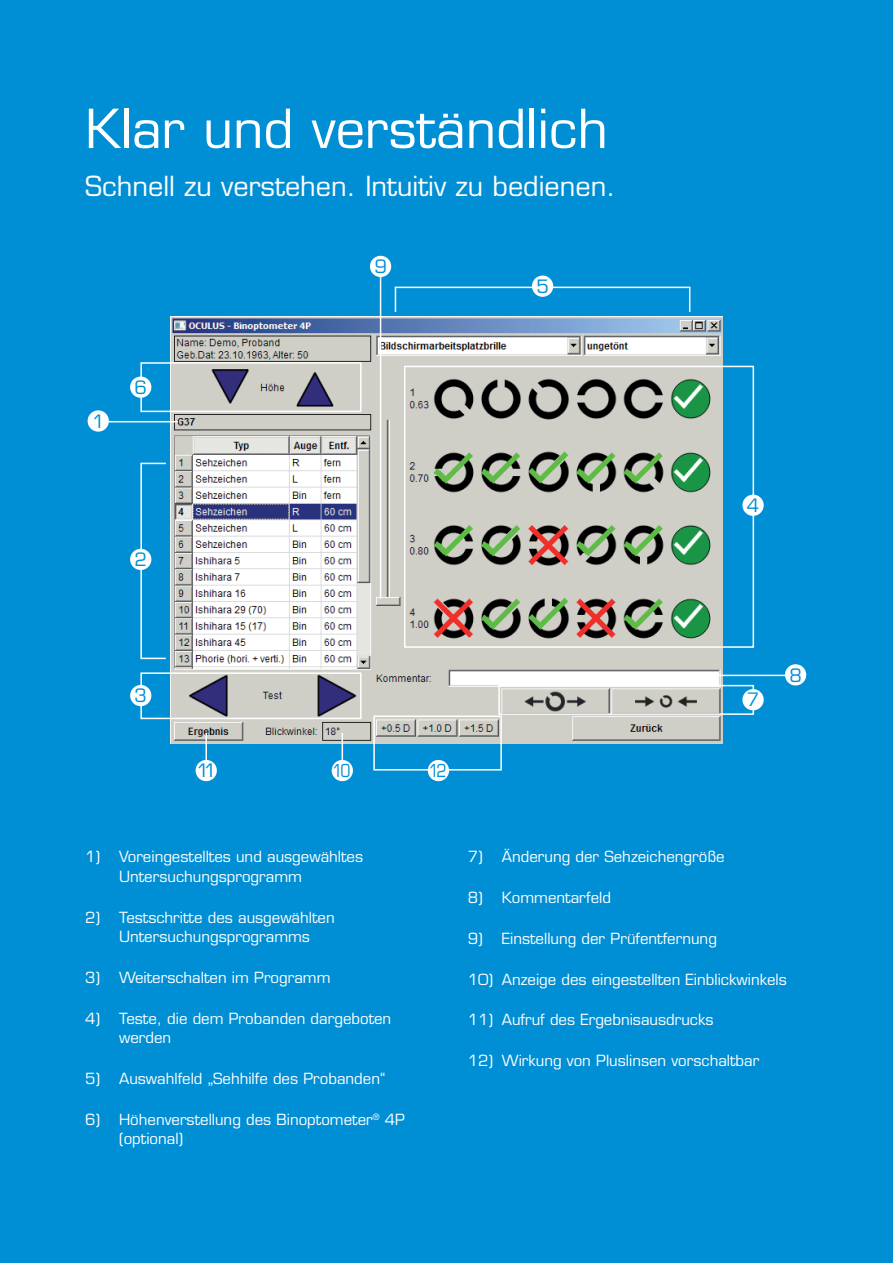
<style>
.page{position:relative;width:893px;height:1263px;background:#008fd5}
.page>*{position:absolute;margin:0;border:0;box-sizing:border-box;transform-origin:0 0}
.t1{font:52.5px "Eurostile";color:#fff}
.t2{font:27px "Eurostile";color:#fff}
.t3{font:18px "Eurostile";color:#008fd5}
.t4{font:condensed 18px "Eurostile";color:#008fd5}
.t5{font:15px/19.5px "Eurostile";color:#fff}
</style>
<div class="page">
<img style="left:170px;top:316px;width:553px;height:427px">
<div style="left:140px;top:362px;width:222px;height:50px;border:2px solid #fff"></div>
<div style="left:130px;top:376px;width:21px;height:22px;background:#fff;border-radius:50%"></div>
<hr style="left:102px;top:421px;width:76px;height:1px;background:#fff">
<div style="left:88px;top:410px;width:21px;height:22px;background:#fff;border-radius:50%"></div>
<div style="left:373px;top:715px;width:129px;height:55px;border:2px solid #fff"></div>
<div style="left:140px;top:463px;width:27px;height:196px;border:2px solid #fff"></div>
<div style="left:130px;top:549px;width:21px;height:21px;background:#fff;border-radius:50%"></div>
<div style="left:404px;top:366px;width:350px;height:282px;border:2px solid #fff"></div>
<div style="left:742px;top:495px;width:22px;height:21px;background:#fff;border-radius:50%"></div>
<hr style="left:380px;top:276px;width:1px;height:323px;background:#fff">
<div style="left:370px;top:256px;width:21px;height:21px;background:#fff;border-radius:50%"></div>
<hr style="left:668px;top:675px;width:120px;height:1px;background:#fff">
<div style="left:785px;top:664px;width:21px;height:21px;background:#fff;border-radius:50%"></div>
<div style="left:498px;top:685px;width:256px;height:30px;border:2px solid #fff"></div>
<div style="left:742px;top:689px;width:22px;height:21px;background:#fff;border-radius:50%"></div>
<hr style="left:205px;top:733px;width:2px;height:29px;background:#fff">
<div style="left:196px;top:760px;width:21px;height:21px;background:#fff;border-radius:50%"></div>
<div style="left:332px;top:760px;width:21px;height:21px;background:#fff;border-radius:50%"></div>
<svg style="left:342px;top:733px;width:1px;height:27px"></svg>
<div style="left:428px;top:760px;width:21px;height:21px;background:#fff;border-radius:50%"></div>
<div style="left:395px;top:287px;width:295px;height:26px;border:2px solid #fff"></div>
<div style="left:532px;top:276px;width:21px;height:21px;background:#fff;border-radius:50%"></div>
<div style="left:140px;top:672px;width:222px;height:47px;border:2px solid #fff"></div>
<div style="left:130px;top:685px;width:21px;height:21px;background:#fff;border-radius:50%"></div>
<h1 class="t1" style="left:85px;top:97px;width:524px">Klar und verständlich</h1>
<h2 class="t2" style="left:85px;top:170px;width:532px">Schnell zu verstehen. Intuitiv zu bedienen.</h2>
<p class="t3" style="left:92px;top:410px;width:14px">1</p>
<p class="t3" style="left:135px;top:376px;width:14px">6</p>
<p class="t3" style="left:135px;top:549px;width:14px">2</p>
<p class="t3" style="left:374px;top:256px;width:14px">9</p>
<p class="t3" style="left:536px;top:275px;width:14px">5</p>
<p class="t3" style="left:747px;top:494px;width:14px">4</p>
<p class="t3" style="left:135px;top:685px;width:14px">3</p>
<p class="t3" style="left:196px;top:760px;width:21px">11</p>
<p class="t4" style="left:333px;top:760px;width:19px">10</p>
<p class="t4" style="left:429px;top:760px;width:19px">12</p>
<p class="t3" style="left:747px;top:689px;width:14px">7</p>
<p class="t3" style="left:789px;top:664px;width:14px">8</p>
<p class="t5" style="left:119px;top:847px;width:246px;text-indent:-34px">1) Voreingestelltes und ausgewähltes<br>Untersuchungsprogramm</p>
<p class="t5" style="left:119px;top:907px;width:217px;text-indent:-34px">2) Testschritte des ausgewählten<br>Untersuchungsprogramms</p>
<p class="t5" style="left:85px;top:968px;width:247px">3) Weiterschalten im Programm</p>
<p class="t5" style="left:119px;top:1008px;width:274px;text-indent:-34px">4) Teste, die dem Probanden dargeboten werden</p>
<p class="t5" style="left:85px;top:1069px;width:302px">5) Auswahlfeld „Sehhilfe des Probanden“</p>
<p class="t5" style="left:119px;top:1109px;width:287px;text-indent:-34px">6) Höhenverstellung des Binoptometer<sup>®</sup> 4P (optional)</p>
<p class="t5" style="left:468px;top:847px;width:258px">7) Änderung der Sehzeichengröße</p>
<p class="t5" style="left:468px;top:888px;width:145px">8) Kommentarfeld</p>
<p class="t5" style="left:468px;top:929px;width:251px">9) Einstellung der Prüfentfernung</p>
<p class="t5" style="left:468px;top:969px;width:320px">10) Anzeige des eingestellten Einblickwinkels</p>
<p class="t5" style="left:468px;top:1010px;width:247px">11) Aufruf des Ergebnisausdrucks</p>
<p class="t5" style="left:468px;top:1051px;width:293px">12) Wirkung von Pluslinsen vorschaltbar</p>
</div>
